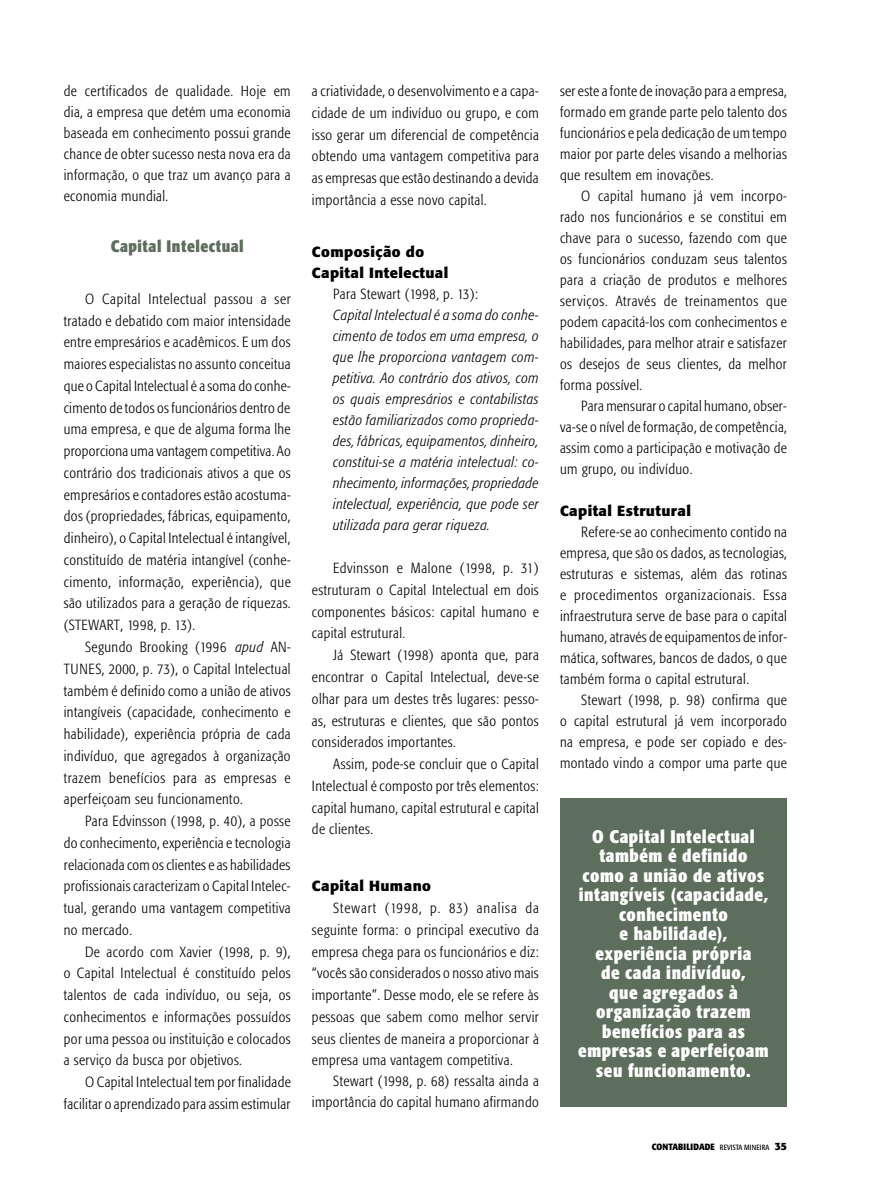
<style>
.page{position:relative;width:872px;height:1191px;background:#fff}
.page>*{position:absolute;margin:0;border:0;box-sizing:border-box;transform-origin:0 0}
.t1{font:700 condensed 18px/19.5px "Formata";letter-spacing:.03em;color:#fff;text-align:center}
.t2{font:700 condensed 16.5px "Formata";letter-spacing:.03em;color:#5e6e5c}
.t3{font:300 condensed 14.55px/21.8px "Formata";letter-spacing:.03em;color:#000;text-align:justify}
.t4{font:italic 300 condensed 14.55px/21px "Formata";letter-spacing:.03em;color:#000;text-align:justify}
.t5{font:700 14.55px/21px "Formata";letter-spacing:.03em;color:#000}
.t6{font:condensed 7.5px "Formata";letter-spacing:.02em;color:#000}
.s1{font-style:italic}
.s2{font-weight:700;font-size:9px}
.s3{font-weight:700;font-stretch:normal;font-size:10.5px}
</style>
<div class="page">
<div style="left:560px;top:798px;width:227px;height:309px;background:#5e6e5c"></div>
<p class="t3" style="left:64px;top:81px;width:228px;line-height:21px">de certificados de qualidade. Hoje em dia, a empresa que detém uma economia baseada em conhecimento possui grande chance de obter sucesso nesta nova era da informação, o que traz um avanço para a economia mundial.</p>
<p class="t2" style="left:111px;top:236px;width:135px">Capital Intelectual</p>
<p class="t3" style="left:64px;top:288px;width:228px;text-indent:21px">O Capital Intelectual passou a ser tratado e debatido com maior intensidade entre empresários e acadêmicos. E um dos maiores especialistas no assunto conceitua que o Capital Intelectual é a soma do conhe&shy;cimento de todos os funcionários dentro de uma empresa, e que de alguma forma lhe proporciona uma vantagem competitiva. Ao contrário dos tradicionais ativos a que os empresários e contadores estão acostuma&shy;dos (propriedades, fábricas, equipamento, dinheiro), o Capital Intelectual é intangível, constituído de matéria intangível (conhe&shy;cimento, informação, experiência), que são utilizados para a geração de riquezas. (STEWART, 1998, p. 13).</p>
<p class="t3" style="left:64px;top:636px;width:228px;text-indent:21px">Segundo Brooking (1996 <span class="s1">apud</span> AN-TUNES, 2000, p. 73), o Capital Intelectual também é definido como a união de ativos intangíveis (capacidade, conhecimento e habilidade), experiência própria de cada indivíduo, que agregados à organização trazem benefícios para as empresas e aperfeiçoam seu funcionamento.</p>
<p class="t3" style="left:64px;top:810px;width:228px;text-indent:21px">Para Edvinsson (1998, p. 40), a posse do conhecimento, experiência e tecnologia relacionada com os clientes e as habilidades profissionais caracterizam o Capital Intelec&shy;tual, gerando uma vantagem competitiva no mercado.</p>
<p class="t3" style="left:64px;top:940px;width:228px;text-indent:21px">De acordo com Xavier (1998, p. 9), o Capital Intelectual é constituído pelos talentos de cada indivíduo, ou seja, os conhecimentos e informações possuídos por uma pessoa ou instituição e colocados a serviço da busca por objetivos.</p>
<p class="t3" style="left:64px;top:1071px;width:228px;text-align:right">O Capital Intelectual tem por finalidade facilitar o aprendizado para assim estimular</p>
<p class="t3" style="left:312px;top:80px;width:228px">a criatividade, o desenvolvimento e a capa&shy;cidade de um indivíduo ou grupo, e com isso gerar um diferencial de competência obtendo uma vantagem competitiva para as empresas que estão destinando a devida importância a esse novo capital.</p>
<p class="t5" style="left:312px;top:242px;width:138px">Composição do<br>Capital Intelectual</p>
<p class="t3" style="left:333px;top:283px;width:146px">Para Stewart (1998, p. 13):</p>
<p class="t4" style="left:333px;top:305px;width:207px">Capital Intelectual é a soma do conhe&shy;cimento de todos em uma empresa, o que lhe proporciona vantagem com&shy;petitiva. Ao contrário dos ativos, com os quais empresários e contabilistas estão familiarizados como proprieda&shy;des, fábricas, equipamentos, dinheiro, constitui-se a matéria intelectual: co&shy;nhecimento, informações, propriedade intelectual, experiência, que pode ser utilizada para gerar riqueza.</p>
<p class="t3" style="left:312px;top:557px;width:228px;text-indent:21px">Edvinsson e Malone (1998, p. 31) estruturam o Capital Intelectual em dois componentes básicos: capital humano e capital estrutural.</p>
<p class="t3" style="left:312px;top:644px;width:228px;text-indent:21px">Já Stewart (1998) aponta que, para encontrar o Capital Intelectual, deve-se olhar para um destes três lugares: pesso&shy;as, estruturas e clientes, que são pontos considerados importantes.</p>
<p class="t3" style="left:312px;top:753px;width:228px;text-indent:21px">Assim, pode-se concluir que o Capital Intelectual é composto por três elementos: capital humano, capital estrutural e capital de clientes.</p>
<p class="t5" style="left:312px;top:875px;width:121px">Capital Humano</p>
<p class="t3" style="left:312px;top:897px;width:228px;text-indent:21px">Stewart (1998, p. 83) analisa da seguinte forma: o principal executivo da empresa chega para os funcionários e diz: “vocês são considerados o nosso ativo mais importante”. Desse modo, ele se refere às pessoas que sabem como melhor servir seus clientes de maneira a proporcionar à empresa uma vantagem competitiva.</p>
<p class="t3" style="left:312px;top:1071px;width:228px;line-height:21px;text-align:right">Stewart (1998, p. 68) ressalta ainda a importância do capital humano afirmando</p>
<p class="t3" style="left:560px;top:81px;width:228px;line-height:21px">ser este a fonte de inovação para a empresa, formado em grande parte pelo talento dos funcionários e pela dedicação de um tempo maior por parte deles visando a melhorias que resultem em inovações.</p>
<p class="t3" style="left:560px;top:186px;width:228px;line-height:21px;text-indent:21px">O capital humano já vem incorpo&shy;rado nos funcionários e se constitui em chave para o sucesso, fazendo com que os funcionários conduzam seus talentos para a criação de produtos e melhores serviços. Através de treinamentos que podem capacitá-los com conhecimentos e habilidades, para melhor atrair e satisfazer os desejos de seus clientes, da melhor forma possível.</p>
<p class="t3" style="left:560px;top:396px;width:228px;line-height:21px;text-indent:21px">Para mensurar o capital humano, obser&shy;va-se o nível de formação, de competência, assim como a participação e motivação de um grupo, ou indivíduo.</p>
<p class="t5" style="left:560px;top:500px;width:132px">Capital Estrutural</p>
<p class="t3" style="left:560px;top:522px;width:228px;line-height:21px;text-indent:21px">Refere-se ao conhecimento contido na empresa, que são os dados, as tecnologias, estruturas e sistemas, além das rotinas e procedimentos organizacionais. Essa infraestrutura serve de base para o capital humano, através de equipamentos de infor&shy;mática, softwares, bancos de dados, o que também forma o capital estrutural.</p>
<p class="t3" style="left:560px;top:689px;width:228px;line-height:21px;text-indent:21px">Stewart (1998, p. 98) confirma que o capital estrutural já vem incorporado na empresa, e pode ser copiado e des&shy;montado vindo a compor uma parte que</p>
<p class="t1" style="left:578px;top:826px;width:192px">O Capital Intelectual também é definido como a união de ativos intangíveis (capacidade, conhecimento<br>e habilidade), experiência própria<br>de cada indivíduo,<br>que agregados à organização trazem benefícios para as empresas e aperfeiçoam seu funcionamento.</p>
<p class="t6" style="left:651px;top:1142px;width:137px"><span class="s2">CONTABILIDADE</span> REVISTA MINEIRA <span class="s3">35</span></p>
</div>
